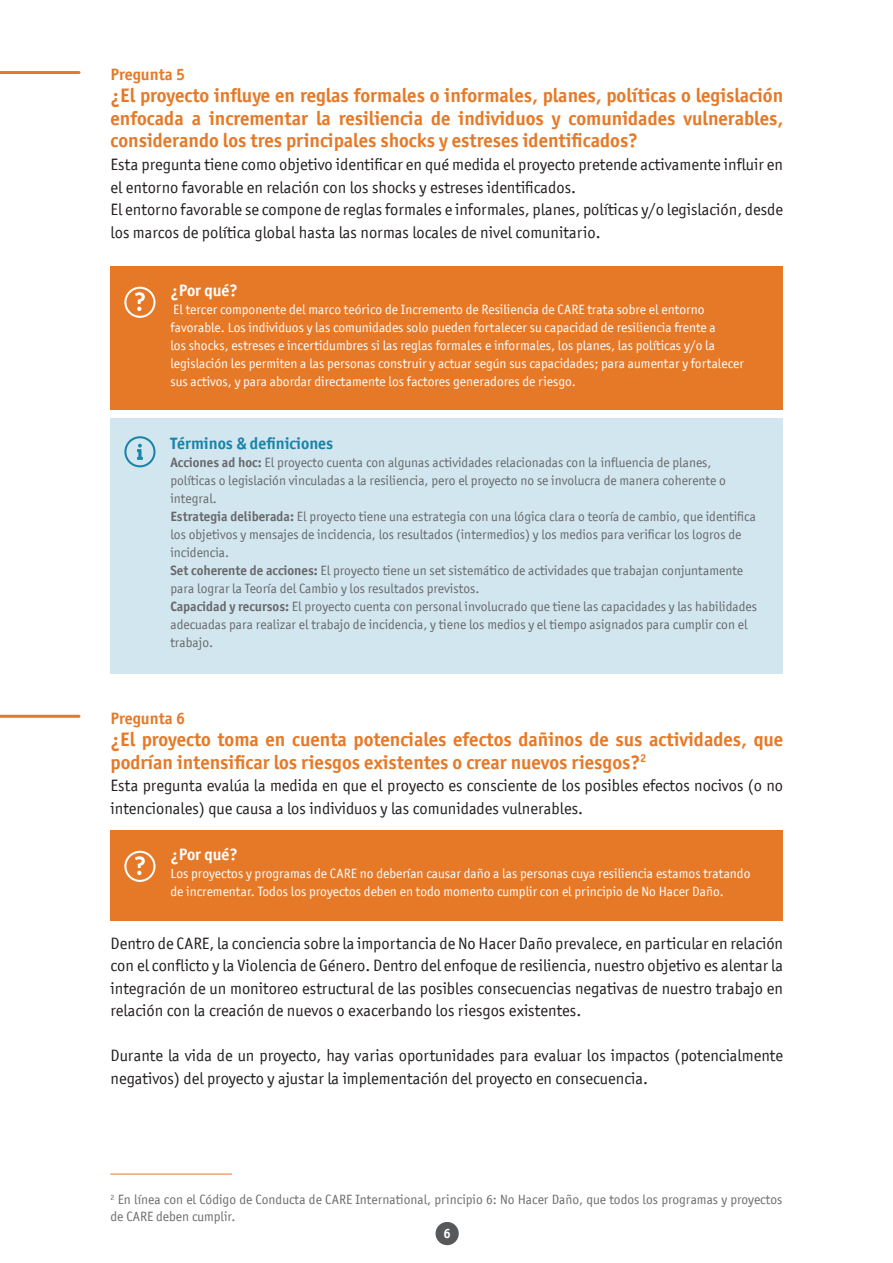
<style>
.page{position:relative;width:893px;height:1263px;background:#fff}
.page>*{position:absolute;margin:0;border:0;box-sizing:border-box;transform-origin:0 0}
.Normal_text{font:700 19.5px/22.5px "Officina San ITC";color:#e67927;text-align:justify}
.Normal_text-2{font:16.5px/22.5px "Officina San ITC";color:#231f20}
.Normal_text-3{font:700 16.5px "Officina San ITC";color:#1884aa}
.Normal_text-4{font:700 16.5px "Officina San ITC";color:#e67927}
.Normal_text-5{font:700 16.5px "Officina San ITC";letter-spacing:-.005em;color:#fff}
.Normal_text-6{font:13.5px/18px "Officina San ITC";color:#69696c}
.Normal_text-7{font:13.5px/18px "Officina San ITC";color:#fff}
.Normal_text-8{font:13.5px/16.5px "Officina San ITC";color:#6c6d70}
.Normal_text-9{font:700 13.5px "Officina Ser ITC";color:#fff}
.s1{font-weight:700}
</style>
<div class="page">
<div style="left:111px;top:267px;width:672px;height:143px;background:#e67927"></div>
<svg style="left:124px;top:287px;width:32px;height:31px"></svg>
<div style="left:111px;top:831px;width:672px;height:90px;background:#e67927"></div>
<hr style="left:0;top:71px;width:79px;height:3px;background:#e67927">
<hr style="left:0;top:715px;width:79px;height:3px;background:#e67927">
<div style="left:111px;top:419px;width:672px;height:255px;background:#d1e6ee"></div>
<svg style="left:124px;top:436px;width:32px;height:31px"></svg>
<hr style="left:111px;top:1174px;width:121px;height:1px;background:#e67927">
<svg style="left:124px;top:851px;width:32px;height:31px"></svg>
<div style="left:436px;top:1222px;width:23px;height:23px;background:#57585a;border-radius:50%"></div>
<p class="Normal_text-4" style="left:111px;top:64px;width:76px">Pregunta 5</p>
<p class="Normal_text" style="left:111px;top:84px;width:674px">¿El proyecto influye en reglas formales o informales, planes, políticas o legislación enfocada a incrementar la resiliencia de individuos y comunidades vulnerables, considerando los tres principales shocks y estreses identificados?</p>
<p class="Normal_text-2" style="left:111px;top:153px;width:674px">Esta pregunta tiene como objetivo identificar en qué medida el proyecto pretende activamente influir en el entorno favorable en relación con los shocks y estreses identificados.</p>
<p class="Normal_text-2" style="left:111px;top:198px;width:674px">El entorno favorable se compone de reglas formales e informales, planes, políticas y/o legislación, desde los marcos de política global hasta las normas locales de nivel comunitario.</p>
<p class="Normal_text-5" style="left:170px;top:280px;width:69px">¿Por qué?</p>
<p class="Normal_text-7" style="left:170px;top:301px;width:575px">El tercer componente del marco teórico de Incremento de Resiliencia de CARE trata sobre el entorno favorable. Los individuos y las comunidades solo pueden fortalecer su capacidad de resiliencia frente a<br>los shocks, estreses e incertidumbres si las reglas formales e informales, los planes, las políticas y/o la legislación les permiten a las personas construir y actuar según sus capacidades; para aumentar y fortalecer sus activos, y para abordar directamente los factores generadores de riesgo.</p>
<p class="Normal_text-3" style="left:170px;top:433px;width:164px">Términos &amp; definiciones</p>
<p class="Normal_text-6" style="left:170px;top:453px;width:557px"><span class="s1">Acciones ad hoc:</span> El proyecto cuenta con algunas actividades relacionadas con la influencia de planes, políticas o legislación vinculadas a la resiliencia, pero el proyecto no se involucra de manera coherente o integral.</p>
<p class="Normal_text-6" style="left:170px;top:507px;width:587px"><span class="s1">Estrategia deliberada:</span> El proyecto tiene una estrategia con una lógica clara o teoría de cambio, que identifica los objetivos y mensajes de incidencia, los resultados (intermedios) y los medios para verificar los logros de incidencia.</p>
<p class="Normal_text-6" style="left:170px;top:561px;width:574px"><span class="s1">Set coherente de acciones:</span> El proyecto tiene un set sistemático de actividades que trabajan conjuntamente para lograr la Teoría del Cambio y los resultados previstos.</p>
<p class="Normal_text-6" style="left:170px;top:597px;width:588px"><span class="s1">Capacidad y recursos:</span> El proyecto cuenta con personal involucrado que tiene las capacidades y las habilidades adecuadas para realizar el trabajo de incidencia, y tiene los medios y el tiempo asignados para cumplir con el trabajo.</p>
<p class="Normal_text-4" style="left:111px;top:708px;width:76px">Pregunta 6</p>
<p class="Normal_text" style="left:111px;top:728px;width:674px">¿El proyecto toma en cuenta potenciales efectos dañinos de sus actividades, que podrían intensificar los riesgos existentes o crear nuevos riesgos?<sup>2</sup></p>
<p class="Normal_text-2" style="left:111px;top:774px;width:674px">Esta pregunta evalúa la medida en que el proyecto es consciente de los posibles efectos nocivos (o no intencionales) que causa a los individuos y las comunidades vulnerables.</p>
<p class="Normal_text-5" style="left:170px;top:844px;width:69px">¿Por qué?</p>
<p class="Normal_text-7" style="left:170px;top:864px;width:581px">Los proyectos y programas de CARE no deberían causar daño a las personas cuya resiliencia estamos tratando de incrementar. Todos los proyectos deben en todo momento cumplir con el principio de No Hacer Daño.</p>
<p class="Normal_text-2" style="left:111px;top:932px;width:674px;text-align:justify">Dentro de CARE, la conciencia sobre la importancia de No Hacer Daño prevalece, en particular en relación con el conflicto y la Violencia de Género. Dentro del enfoque de resiliencia, nuestro objetivo es alentar la integración de un monitoreo estructural de las posibles consecuencias negativas de nuestro trabajo en relación con la creación de nuevos o exacerbando los riesgos existentes.</p>
<p class="Normal_text-2" style="left:111px;top:1044px;width:674px">Durante la vida de un proyecto, hay varias oportunidades para evaluar los impactos (potencialmente negativos) del proyecto y ajustar la implementación del proyecto en consecuencia.</p>
<p class="Normal_text-8" style="left:111px;top:1191px;width:673px"><sup>2</sup> En línea con el Código de Conducta de CARE International, principio 6: No Hacer Daño, que todos los programas y proyectos de CARE deben cumplir.</p>
<p class="Normal_text-9" style="left:443px;top:1225px;width:9px">6</p>
</div>
